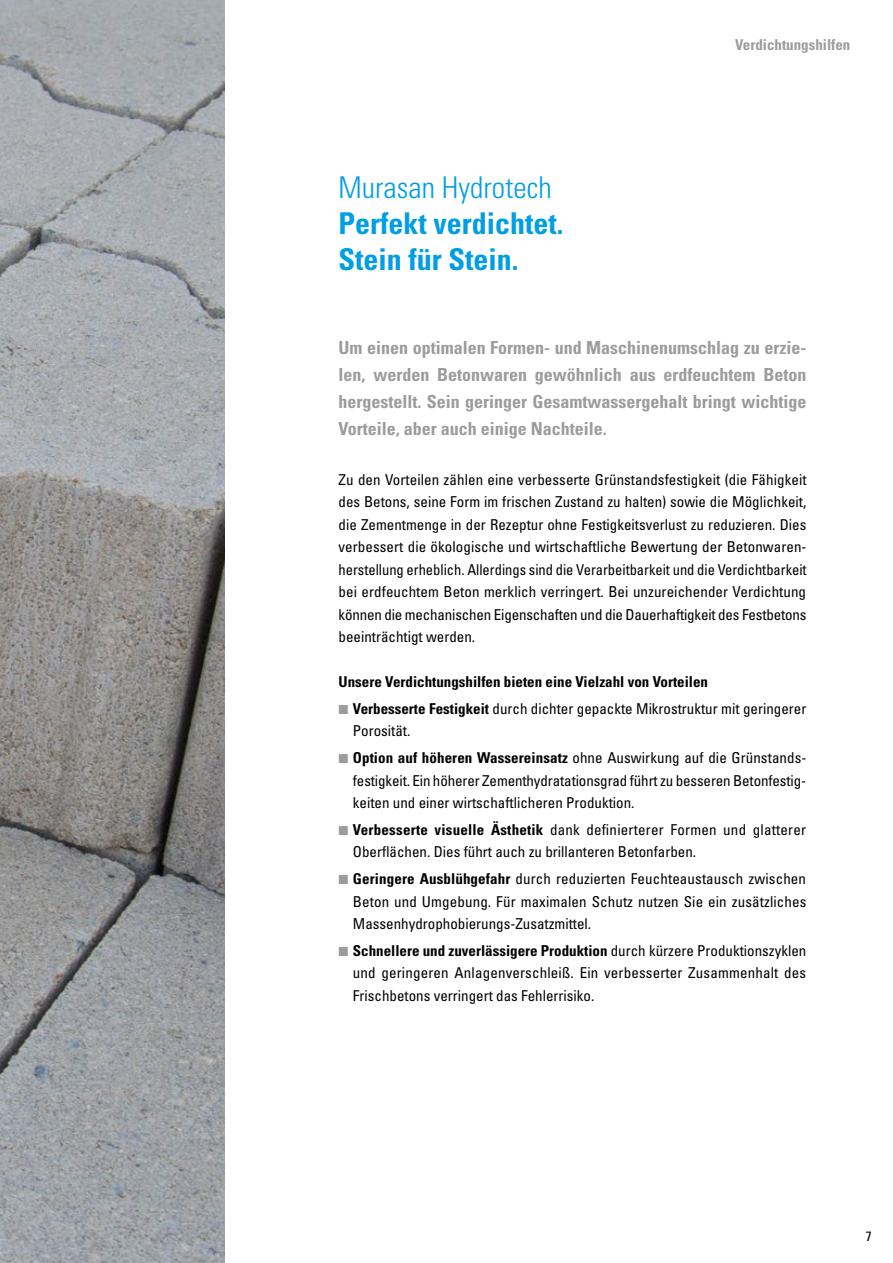
<style>
.page{position:relative;width:893px;height:1263px;background:#fff}
.page>*{position:absolute;margin:0;border:0;box-sizing:border-box;transform-origin:0 0}
.t1{font:700 condensed 30px/36px "Univers";color:#009ee3}
.t2{font:300 condensed 30px "Univers";color:#009ee3}
.t3{font:700 condensed 18px/27px "Univers";color:#9c9c9c;text-align:justify}
.t4{font:condensed 15px/22.5px "Univers";color:#000;text-align:justify}
.t5{font:700 condensed 15px/26.7px "Univers";color:#000}
.t6{font:700 condensed 15px "Univers";color:#9c9c9c}
.t7{font:condensed 13.5px "Univers";color:#000}
.s1{font-family:"European Pi Three";font-weight:400;font-stretch:normal;color:#9c9c9c}
.s2{font-weight:400}
.s3{font-family:"European Pi Three";font-stretch:normal;color:#9c9c9c}
.s4{font-weight:700}
</style>
<div class="page">
<img style="left:0;top:0;width:224px;height:1263px">
<h1 class="t2" style="left:339px;top:169px;width:215px">Murasan Hydrotech</h1>
<h1 class="t1" style="left:339px;top:205px;width:223px">Perfekt verdichtet.<br>Stein für Stein.</h1>
<p class="t6" style="left:735px;top:35px;width:117px">Verdichtungshilfen</p>
<p class="t3" style="left:339px;top:334px;width:469px">Um einen optimalen Formen- und Maschinenumschlag zu erzie&shy;len, werden Betonwaren gewöhnlich aus erdfeuchtem Beton hergestellt. Sein geringer Gesamtwassergehalt bringt wichtige Vorteile, aber auch einige Nachteile.</p>
<p class="t4" style="left:339px;top:468px;width:470px">Zu den Vorteilen zählen eine verbesserte Grünstandsfestigkeit (die Fähigkeit des Betons, seine Form im frischen Zustand zu halten) sowie die Möglichkeit, die Zementmenge in der Rezeptur ohne Festigkeitsverlust zu reduzieren. Dies verbessert die ökologische und wirtschaftliche Bewertung der Betonwaren&shy;herstellung erheblich. Allerdings sind die Verarbeitbarkeit und die Verdichtbarkeit bei erdfeuchtem Beton merklich verringert. Bei unzureichender Verdichtung können die mechanischen Eigenschaften und die Dauerhaftigkeit des Festbetons beeinträchtigt werden.</p>
<p class="t5" style="left:339px;top:668px;width:469px">Unsere Verdichtungshilfen bieten eine Vielzahl von Vorteilen<br><span class="s1">K</span> Verbesserte Festigkeit <span class="s2">durch dichter gepackte Mikrostruktur mit geringerer</span></p>
<p class="t4" style="left:339px;top:717px;width:469px;line-height:26.7px;text-indent:14px">Porosität.<br><span class="s3">K</span> <span class="s4">Option auf höheren Wassereinsatz</span> ohne Auswirkung auf die Grünstands-</p>
<p class="t4" style="left:353px;top:769px;width:455px">festigkeit. Ein höherer Zementhydratationsgrad führt zu besseren Betonfestig&shy;keiten und einer wirtschaftlicheren Produktion.</p>
<p class="t4" style="left:353px;top:818px;width:455px;text-indent:-14px"><span class="s3">K</span> <span class="s4">Verbesserte visuelle Ästhetik</span> dank definierterer Formen und glatterer<br>Oberflächen. Dies führt auch zu brillanteren Betonfarben.</p>
<p class="t4" style="left:353px;top:867px;width:455px;text-indent:-14px"><span class="s3">K</span> <span class="s4">Geringere Ausblühgefahr</span> durch reduzierten Feuchteaustausch zwischen Beton und Umgebung. Für maximalen Schutz nutzen Sie ein zusätzliches Massenhydrophobierungs-Zusatzmittel.</p>
<p class="t4" style="left:353px;top:939px;width:455px;text-indent:-14px"><span class="s3">K</span> <span class="s4">Schnellere und zuverlässigere Produktion</span> durch kürzere Produktionszyklen und geringeren Anlagenverschleiß. Ein verbesserter Zusammenhalt des Frischbetons verringert das Fehlerrisiko.</p>
<p class="t7" style="left:866px;top:1227px;width:7px">7</p>
</div>
